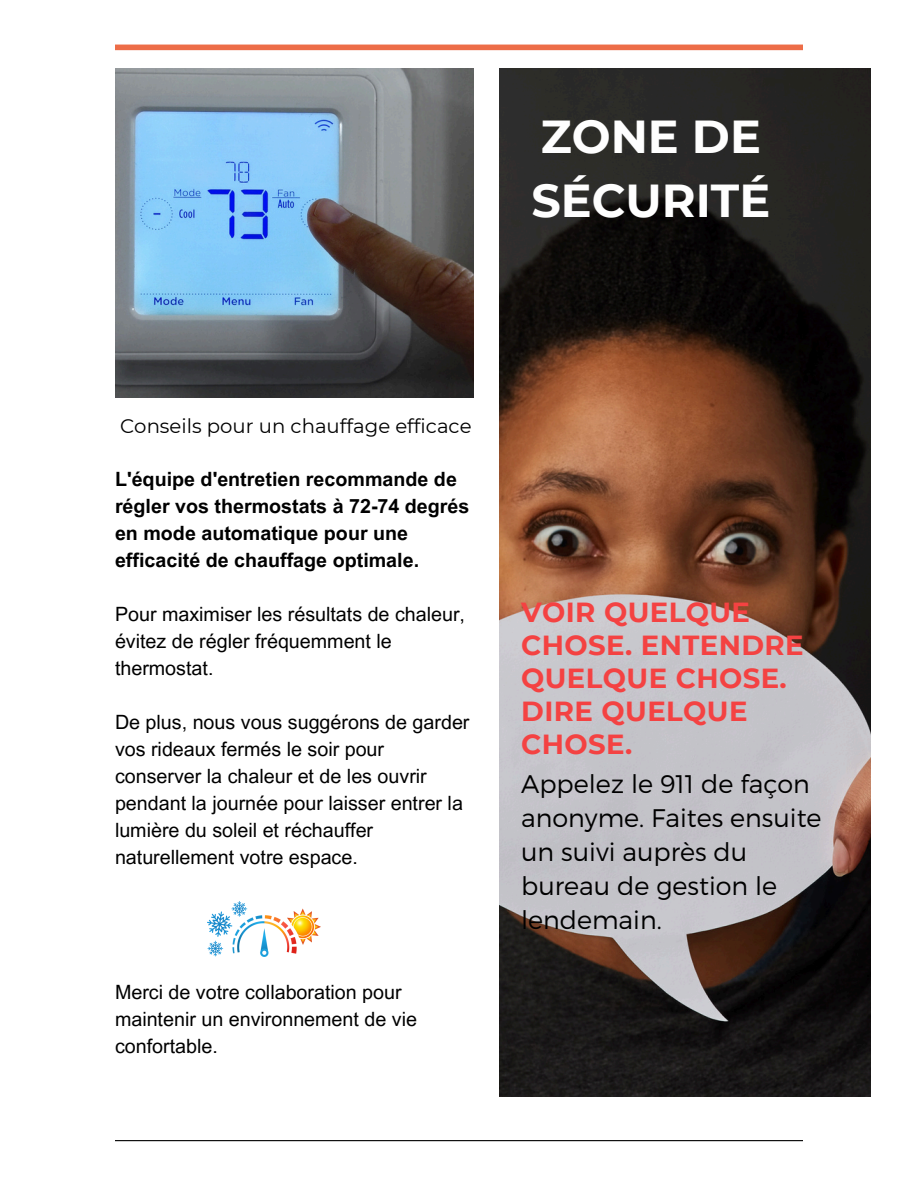
<style>
.page{position:relative;width:918px;height:1188px;background:#fff}
.page>*{position:absolute;margin:0;border:0;box-sizing:border-box;transform-origin:0 0}
.t1{font:700 46.2px/64.2px "Montserrat";color:#fefefe}
.t2{font:700 27.6px/33px "Montserrat";letter-spacing:.015em;color:#f44242}
.t3{font:300 25.5px/33.9px "Montserrat";color:#000}
.t4{font:19.65px/27px "Arial MT Pro";color:#000}
.t5{font:700 19.65px/27px "Arial MT Pro";color:#000}
.t6{font:19.65px "Montserrat";color:#000}
</style>
<div class="page">
<div style="left:115px;top:45px;width:688px;height:5px;background:#ed6d48"></div>
<hr style="left:115px;top:1140px;width:688px;height:1px;background:#000">
<img style="left:115px;top:68px;width:359px;height:330px">
<img style="left:500px;top:68px;width:371px;height:1028px">
<img style="left:208px;top:902px;width:112px;height:55px">
<p class="t1" style="left:531px;top:104px;width:241px">ZONE DE<br>SÉCURITÉ</p>
<p class="t6" style="left:120px;top:414px;width:353px">Conseils pour un chauffage efficace</p>
<p class="t5" style="left:115px;top:468px;width:356px">L'équipe d'entretien recommande de régler vos thermostats à 72-74 degrés en mode automatique pour une efficacité de chauffage optimale.</p>
<p class="t4" style="left:115px;top:603px;width:352px">Pour maximiser les résultats de chaleur, évitez de régler fréquemment le thermostat.</p>
<h4 class="t4" style="left:115px;top:711px;width:356px">De plus, nous vous suggérons de garder vos rideaux fermés le soir pour conserver la chaleur et de les ouvrir pendant la journée pour laisser entrer la lumière du soleil et réchauffer naturellement votre espace.</h4>
<p class="t4" style="left:115px;top:981px;width:304px">Merci de votre collaboration pour maintenir un environnement de vie confortable.</p>
<p class="t2" style="left:521px;top:595px;width:284px">VOIR QUELQUE<br>CHOSE. ENTENDRE<br>QUELQUE CHOSE.<br>DIRE QUELQUE<br>CHOSE.</p>
<p class="t3" style="left:521px;top:766px;width:302px">Appelez le 911 de façon anonyme. Faites ensuite un suivi auprès du bureau de gestion le lendemain.</p>
</div>
